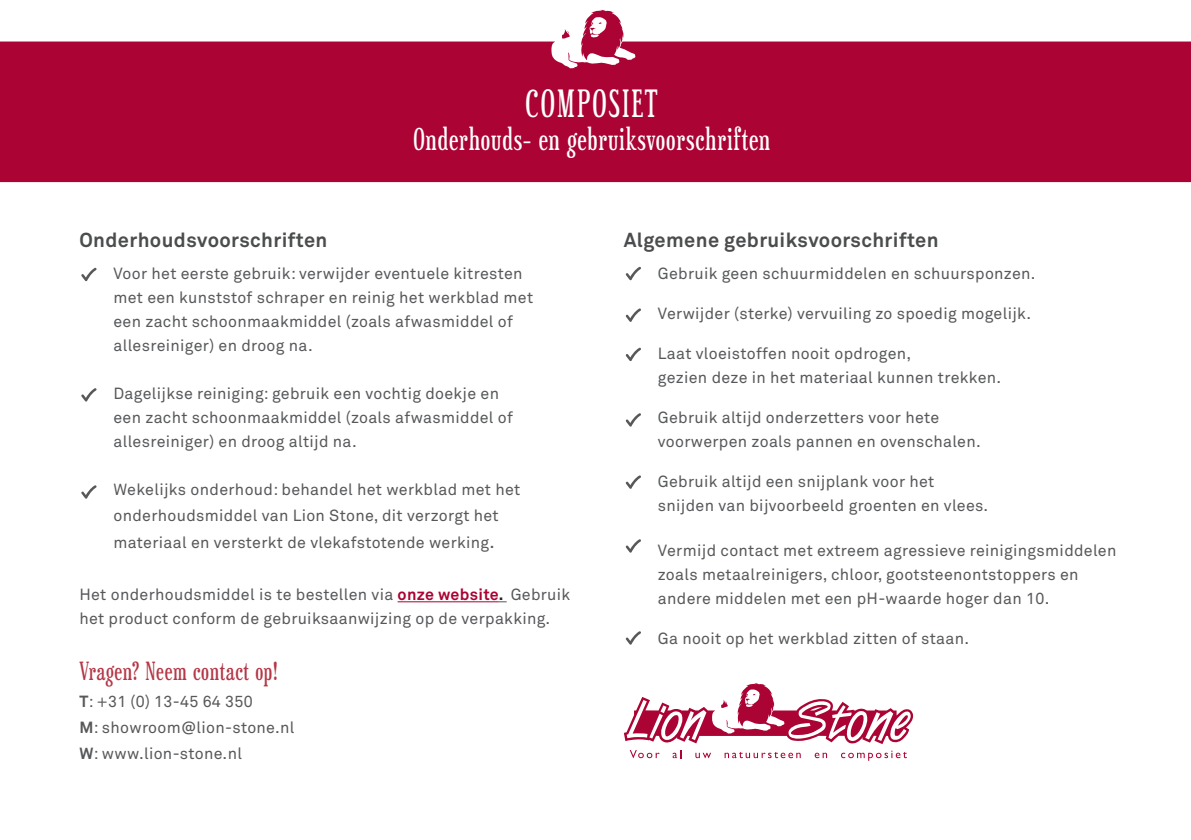
<style>
.page{position:relative;width:1191px;height:840px;background:#fff}
.page>*{position:absolute;margin:0;border:0;box-sizing:border-box;transform-origin:0 0}
.t1{font:36px "Sexsmith";letter-spacing:.06em;color:#fff}
.t2{font:28.8px "Sexsmith";letter-spacing:.03em;color:#fff}
.t3{font:24px "Sexsmith";letter-spacing:.03em;color:#b53746}
.t4{font:700 20px "Akkurat Pro";letter-spacing:.02em;color:#4b4c4d}
.t5{font:16px/24px "Akkurat Pro";letter-spacing:.02em;color:#57585a}
.s1{font-size:18px}
.s2{font-weight:700;color:#ab0333}
.s3{font-weight:700;color:#231f20}
.s4{font-weight:700}
</style>
<div class="page">
<hr style="left:397px;top:601px;width:102px;height:1px;background:#ab0333">
<svg style="left:81px;top:268px;width:16px;height:13px"></svg>
<svg style="left:81px;top:388px;width:16px;height:13px"></svg>
<svg style="left:81px;top:485px;width:16px;height:13px"></svg>
<svg style="left:626px;top:267px;width:15px;height:13px"></svg>
<svg style="left:626px;top:308px;width:15px;height:13px"></svg>
<svg style="left:626px;top:347px;width:15px;height:14px"></svg>
<svg style="left:626px;top:413px;width:15px;height:13px"></svg>
<svg style="left:626px;top:475px;width:15px;height:13px"></svg>
<svg style="left:626px;top:539px;width:15px;height:13px"></svg>
<svg style="left:626px;top:631px;width:15px;height:13px"></svg>
<svg style="left:624px;top:683px;width:289px;height:77px"></svg>
<svg style="left:0;top:10px;width:1191px;height:172px;fill:#ab0333"></svg>
<h1 class="t1" style="left:525px;top:80px;width:134px">COMPOSIET</h1>
<h2 class="t2" style="left:413px;top:120px;width:358px">Onderhouds- en gebruiksvoorschriften</h2>
<p class="t4" style="left:79px;top:227px;width:249px">Onderhoudsvoorschriften</p>
<p class="t5" style="left:113px;top:262px;width:421px">Voor het eerste gebruik: verwijder eventuele kitresten met een kunststof schraper en reinig het werkblad met een zacht schoonmaakmiddel (zoals afwasmiddel of allesreiniger) en droog na.</p>
<p class="t5" style="left:113px;top:382px;width:401px">Dagelijkse reiniging: gebruik een vochtig doekje en een zacht schoonmaakmiddel (zoals afwasmiddel of allesreiniger) en droog altijd na.</p>
<p class="t5" style="left:113px;top:477px;width:408px;line-height:26px">Wekelijks onderhoud: behandel het werkblad met het onderhoudsmiddel van Lion Stone, dit verzorgt het materiaal en versterkt de vlekafstotende werking<span class="s1">.</span></p>
<p class="t5" style="left:79px;top:582px;width:492px">Het onderhoudsmiddel is te bestellen via <span class="s2">onze website</span><span class="s3">.</span> Gebruik het product conform de gebruiksaanwijzing op de verpakking.</p>
<h3 class="t3" style="left:79px;top:654px;width:200px">Vragen? Neem contact op!</h3>
<p class="t5" style="left:79px;top:688px;width:216px;line-height:26px"><span class="s4">T</span>: +31 (0) 13-45 64 350<br><span class="s4">M</span>: showroom@lion-stone.nl<br><span class="s4">W</span>: www.lion-stone.nl</p>
<p class="t4" style="left:624px;top:227px;width:316px">Algemene gebruiksvoorschriften</p>
<p class="t5" style="left:658px;top:262px;width:379px">Gebruik geen schuurmiddelen en schuursponzen.</p>
<p class="t5" style="left:658px;top:302px;width:375px">Verwijder (sterke) vervuiling zo spoedig mogelijk.</p>
<p class="t5" style="left:658px;top:342px;width:345px">Laat vloeistoffen nooit opdrogen,<br>gezien deze in het materiaal kunnen trekken.</p>
<p class="t5" style="left:658px;top:406px;width:324px">Gebruik altijd onderzetters voor hete voorwerpen zoals pannen en ovenschalen.</p>
<p class="t5" style="left:658px;top:470px;width:332px">Gebruik altijd een snijplank voor het snijden van bijvoorbeeld groenten en vlees.</p>
<p class="t5" style="left:658px;top:538px;width:460px">Vermijd contact met extreem agressieve reinigingsmiddelen zoals metaalreinigers, chloor, gootsteenontstoppers en andere middelen met een pH-waarde hoger dan 10.</p>
<p class="t5" style="left:658px;top:626px;width:313px">Ga nooit op het werkblad zitten of staan.</p>
</div>
